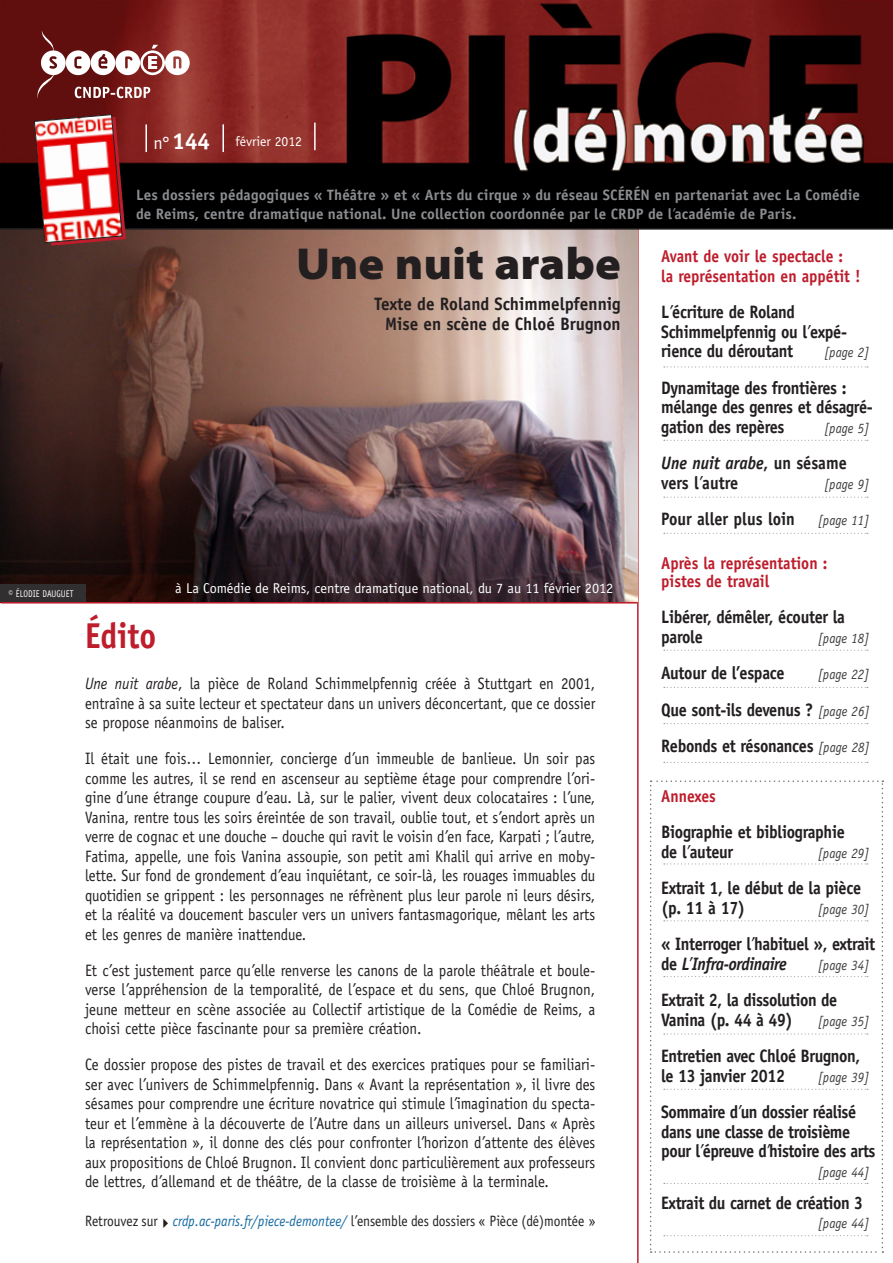
<style>
.page{position:relative;width:893px;height:1263px;background:#fff}
.page>*{position:absolute;margin:0;border:0;box-sizing:border-box;transform-origin:0 0}
.Titre_piece{font:900 semi-expanded 45px "Myriad Pro";color:#231f20}
.Titre_edito{font:700 36px "Officina Sans Std";color:#be1d2c;scale:.9 1}
.Sommaire{font:700 18px/19.5px "Officina Sans Std";letter-spacing:-.02em;color:#231f20;scale:.9 1}
.Titre_auteur{font:700 18px "Officina Sans Std";color:#231f20;scale:.95 1}
.Sommaire-2{font:700 18px/19.5px "Officina Sans Std";color:#231f20;scale:.9 1}
.Titre_sommaire{font:700 17.25px/19.5px "Officina Sans Std";color:#be1d2c;scale:.9 1}
.Sommaire-3{font:700 17.25px/18px "Officina Sans Std";color:#be1d2c;scale:.9 1}
.Texte_edito{font:16.5px/19.5px "Officina Sans Std";color:#231f20;text-align:justify;scale:.9 1}
.t1{font:700 15px/19.5px "Officina Sans Std";letter-spacing:.005em;color:#8b8d90}
.Texte_edito-2{font:15px "Officina Sans Std";color:#231f20;scale:.9 1}
.Sommaire-4{font:italic 14.25px "Officina Sans Std";color:#3e3e3f;scale:.9 1}
.Titre_lieu{font:14.25px "Officina Sans Std";color:#fff}
.t2{font:13.65px "Officina Sans Std";color:#fff}
.Credits{font:9.75px "Officina Sans Std";letter-spacing:.005em;color:#fff;scale:.85 1}
.s1{font-size:18px}
.s2{font-weight:700;font-size:23.25px}
.s3{font-weight:400;font-style:italic}
.s4{font-style:italic}
.s5{font-style:italic;color:#156aa1}
.s6{font-weight:400;font-style:italic;font-size:14.25px;color:#3e3e3f}
</style>
<div class="page">
<hr style="left:637px;top:228px;width:2px;height:1035px;background:#be1d2c">
<img style="left:0;top:230px;width:637px;height:373px">
<svg style="left:0;top:0;width:893px;height:230px;background:#481c1a"></svg>
<hr style="left:314px;top:123px;width:2px;height:27px;background:#fff">
<hr style="left:145px;top:124px;width:2px;height:28px;background:#fff">
<hr style="left:222px;top:124px;width:2px;height:28px;background:#fff">
<svg style="left:37px;top:30px;width:153px;height:68px"></svg>
<svg style="left:33px;top:113px;width:93px;height:133px"></svg>
<svg style="left:664px;top:366px;width:204px;height:1px"></svg>
<svg style="left:664px;top:440px;width:204px;height:1px"></svg>
<svg style="left:664px;top:497px;width:204px;height:1px"></svg>
<svg style="left:664px;top:533px;width:204px;height:1px"></svg>
<svg style="left:664px;top:650px;width:204px;height:1px"></svg>
<svg style="left:664px;top:687px;width:204px;height:1px"></svg>
<svg style="left:664px;top:723px;width:204px;height:1px"></svg>
<svg style="left:664px;top:762px;width:204px;height:1px"></svg>
<svg style="left:650px;top:780px;width:233px;height:473px"></svg>
<hr style="left:1px;top:602px;width:637px;height:1px;background:#be1d2c">
<div style="left:0;top:585px;width:85px;height:17px;background:#312f30"></div>
<p class="t2" style="left:154px;top:134px;width:150px"><span class="s1">n°</span><span class="s2">144</span> février 2012</p>
<p class="Credits" style="left:9px;top:588px;width:78px">© ÉLODIE DAUGUET</p>
<p class="t1" style="left:136px;top:185px;width:725px">Les dossiers pédagogiques « Théâtre » et « Arts du cirque » du réseau SCÉRÉN en partenariat avec La Comédie de Reims, centre dramatique national. Une collection coordonnée par le CRDP de l<span class="s3">’</span>académie de Paris.</p>
<p class="Titre_piece" style="left:296px;top:233px;width:326px">Une nuit arabe</p>
<p class="Titre_auteur" style="left:374px;top:292px;width:261px">Texte de Roland Schimmelpfennig</p>
<p class="Titre_auteur" style="left:385px;top:312px;width:250px">Mise en scène de Chloé Brugnon</p>
<p class="Titre_lieu" style="left:175px;top:580px;width:440px">à La Comédie de Reims, centre dramatique national, du 7 au 11 février 2012</p>
<p class="Titre_edito" style="left:85px;top:614px;width:81px">Édito</p>
<p class="Texte_edito" style="left:85px;top:674px;width:568px"><span class="s4">Une nuit arabe</span>, la pièce de Roland Schimmelpfennig créée à Stuttgart en 2001, entraîne à sa suite lecteur et spectateur dans un univers déconcertant, que ce dossier se propose néanmoins de baliser.</p>
<p class="Texte_edito" style="left:85px;top:749px;width:568px">Il était une fois… Lemonnier, concierge d<span class="s4">’</span>un immeuble de banlieue. Un soir pas comme les autres, il se rend en ascenseur au septième étage pour comprendre l<span class="s4">’</span>ori&shy;gine d<span class="s4">’</span>une étrange coupure d<span class="s4">’</span>eau. Là, sur le palier, vivent deux colocataires : l<span class="s4">’</span>une, Vanina, rentre tous les soirs éreintée de son travail, oublie tout, et s<span class="s4">’</span>endort après un verre de cognac et une douche – douche qui ravit le voisin d<span class="s4">’</span>en face, Karpati ; l<span class="s4">’</span>autre, Fatima, appelle, une fois Vanina assoupie, son petit ami Khalil qui arrive en moby&shy;lette. Sur fond de grondement d<span class="s4">’</span>eau inquiétant, ce soir-là, les rouages immuables du quotidien se grippent : les personnages ne réfrènent plus leur parole ni leurs désirs, et la réalité va doucement basculer vers un univers fantasmagorique, mêlant les arts et les genres de manière inattendue.</p>
<p class="Texte_edito" style="left:85px;top:960px;width:569px">Et c<span class="s4">’</span>est justement parce qu<span class="s4">’</span>elle renverse les canons de la parole théâtrale et boule&shy;verse l<span class="s4">’</span>appréhension de la temporalité, de l<span class="s4">’</span>espace et du sens, que Chloé Brugnon, jeune metteur en scène associée au Collectif artistique de la Comédie de Reims, a choisi cette pièce fascinante pour sa première création.</p>
<p class="Texte_edito" style="left:85px;top:1055px;width:568px">Ce dossier propose des pistes de travail et des exercices pratiques pour se familiari&shy;ser avec l<span class="s4">’</span>univers de Schimmelpfennig. Dans « Avant la représentation », il livre des sésames pour comprendre une écriture novatrice qui stimule l<span class="s4">’</span>imagination du specta&shy;teur et l<span class="s4">’</span>emmène à la découverte de l<span class="s4">’</span>Autre dans un ailleurs universel. Dans « Après la représentation », il donne des clés pour confronter l<span class="s4">’</span>horizon d<span class="s4">’</span>attente des élèves aux propositions de Chloé Brugnon. Il convient donc particulièrement aux professeurs de lettres, d<span class="s4">’</span>allemand et de théâtre, de la classe de troisième à la terminale.</p>
<p class="Texte_edito-2" style="left:85px;top:1212px;width:568px">Retrouvez sur✔<span class="s5">crdp.ac-paris.fr/piece-demontee/</span> l<span class="s4">’</span>ensemble des dossiers « Pièce (dé)montée »</p>
<p class="Titre_sommaire" style="left:661px;top:246px;width:223px">Avant de voir le spectacle :<br>la représentation en appétit !</p>
<p class="Sommaire" style="left:661px;top:302px;width:208px">L<span class="s3">’</span>écriture de Roland<br>Schimmelpfennig ou l<span class="s3">’</span>expé&shy;rience du déroutant</p>
<p class="Sommaire-4" style="left:824px;top:344px;width:52px">[page 2]</p>
<p class="Sommaire" style="left:661px;top:378px;width:237px">Dynamitage des frontières : mélange des genres et désagré&shy;gation des repères</p>
<p class="Sommaire-4" style="left:824px;top:419px;width:52px">[page 5]</p>
<p class="Sommaire-2" style="left:661px;top:453px;width:208px"><span class="s4">Une nuit arabe</span>, un sésame vers l<span class="s3">’</span>autre</p>
<p class="Sommaire-4" style="left:824px;top:476px;width:52px">[page 9]</p>
<p class="Sommaire-2" style="left:661px;top:509px;width:150px">Pour aller plus loin</p>
<p class="Sommaire-4" style="left:818px;top:512px;width:59px">[page 11]</p>
<p class="Sommaire-3" style="left:661px;top:554px;width:186px">Après la représentation : pistes de travail</p>
<p class="Sommaire" style="left:661px;top:607px;width:206px">Libérer, démêler, écouter la parole</p>
<p class="Sommaire-4" style="left:818px;top:630px;width:59px">[page 18]</p>
<p class="Sommaire" style="left:661px;top:663px;width:138px">Autour de l’espace</p>
<p class="Sommaire-4" style="left:818px;top:666px;width:59px">[page 22]</p>
<p class="Sommaire" style="left:661px;top:700px;width:233px">Que sont-ils devenus ? <span class="s6">[page 26]</span></p>
<p class="Sommaire" style="left:661px;top:736px;width:234px">Rebonds et résonances <span class="s6">[page 28]</span></p>
<p class="Sommaire-3" style="left:661px;top:786px;width:62px">Annexes</p>
<p class="Sommaire" style="left:661px;top:822px;width:206px">Biographie et bibliographie de l<span class="s3">’</span>auteur</p>
<p class="Sommaire-4" style="left:818px;top:844px;width:59px">[page 29]</p>
<p class="Sommaire" style="left:661px;top:878px;width:224px">Extrait 1, le début de la pièce (p. 11 à 17)</p>
<p class="Sommaire-4" style="left:818px;top:900px;width:59px">[page 30]</p>
<p class="Sommaire" style="left:661px;top:934px;width:239px">« Interroger l<span class="s3">’</span>habituel », extrait de <span class="s4">L</span><span class="s3">’</span><span class="s4">Infra-ordinaire</span></p>
<p class="Sommaire-4" style="left:818px;top:956px;width:59px">[page 34]</p>
<p class="Sommaire" style="left:661px;top:990px;width:197px">Extrait 2, la dissolution de<br>Vanina (p. 44 à 49)</p>
<p class="Sommaire-4" style="left:818px;top:1012px;width:59px">[page 35]</p>
<p class="Sommaire" style="left:661px;top:1046px;width:222px">Entretien avec Chloé Brugnon, le 13 janvier 2012</p>
<p class="Sommaire-4" style="left:818px;top:1068px;width:59px">[page 39]</p>
<p class="Sommaire" style="left:661px;top:1102px;width:240px">Sommaire d<span class="s3">’</span>un dossier réalisé dans une classe de troisième pour l<span class="s3">’</span>épreuve d<span class="s3">’</span>histoire des arts</p>
<p class="Sommaire-4" style="left:818px;top:1163px;width:59px">[page 44]</p>
<p class="Sommaire" style="left:661px;top:1193px;width:226px">Extrait du carnet de création 3</p>
<p class="Sommaire-4" style="left:818px;top:1215px;width:59px">[page 44]</p>
</div>
